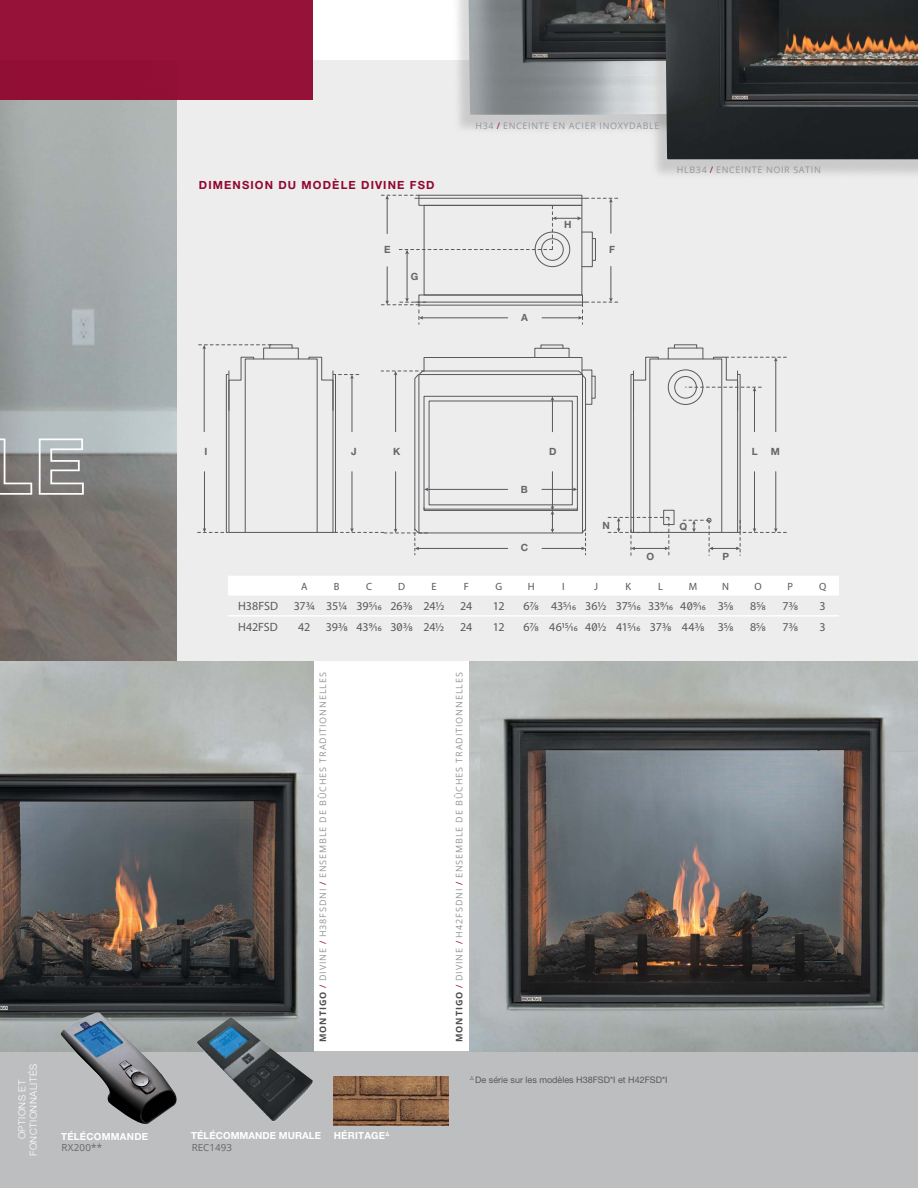
<style>
.page{position:relative;width:918px;height:1188px;background:#fff}
.page>*{position:absolute;margin:0;border:0;box-sizing:border-box;transform-origin:0 0}
.t1{font:78.75px "Helvetica Neue LT Pro Bd Ou";color:#fff}
.t2{font:12px "Myriad Pro";letter-spacing:.005em;color:#58595b}
.t3{font:700 11.25px "Helvetica Neue LT Pro";letter-spacing:.1em;color:#91062f}
.t4{font:10.5px "Myriad Pro";color:#58595b}
.t5{font:700 9.9px "Helvetica Neue LT Pro";color:#666}
.t6{font:300 9.75px/11.2px "Helvetica Neue LT Pro";letter-spacing:.05em;color:#fff;text-align:center}
.t7{font:700 9.75px "Helvetica Neue LT Pro";letter-spacing:.025em;color:#fff}
.t8{font:700 9.75px "Helvetica Neue LT Pro";letter-spacing:.005em;color:#fff}
.t9{font:9.75px "Open Sans";letter-spacing:.005em;color:#666}
.t10{font:9px "Open Sans";letter-spacing:.1em;color:#939598}
.t11{font:9px "Open Sans";letter-spacing:.07em;color:#939598}
.t12{font:9px "Helvetica Neue LT Pro";color:#58595b}
.s1{color:#91062f}
.s2{font-weight:700;color:#4d4d4f}
</style>
<div class="page">
<div style="left:61px;top:61px;width:857px;height:600px;background:#ededee"></div>
<img style="left:0;top:100px;width:177px;height:561px">
<div style="left:0;top:1051px;width:918px;height:137px;background:#bcbec0"></div>
<img style="left:0;top:661px;width:313px;height:390px">
<img style="left:469px;top:661px;width:449px;height:390px">
<div style="left:449px;top:0;width:382px;height:136px;background:#000;opacity:.15"></div>
<img style="left:469px;top:0;width:178px;height:115px">
<div style="left:647px;top:0;width:271px;height:180px;background:#000;opacity:.15"></div>
<img style="left:665px;top:0;width:253px;height:159px">
<div style="left:0;top:0;width:313px;height:100px;background:#961239"></div>
<img style="left:61px;top:1013px;width:116px;height:111px">
<div style="left:534px;top:348px;width:36px;height:10px;border:1px solid #58595b"></div>
<div style="left:540px;top:345px;width:23px;height:4px;border:1px solid #58595b"></div>
<div style="left:591px;top:376px;width:5px;height:23px;border:1px solid #58595b"></div>
<div style="left:263px;top:348px;width:36px;height:11px;border:1px solid #58595b"></div>
<div style="left:269px;top:344px;width:24px;height:5px;border:1px solid #58595b"></div>
<div style="left:674px;top:344px;width:23px;height:5px;border:1px solid #58595b"></div>
<div style="left:424px;top:205px;width:158px;height:90px;border:1px solid #58595b"></div>
<div style="left:582px;top:232px;width:11px;height:35px;border:1px solid #58595b"></div>
<div style="left:592px;top:238px;width:4px;height:23px;border:1px solid #58595b"></div>
<div style="left:535px;top:232px;width:35px;height:35px;border:1px solid #58595b;border-radius:50%"></div>
<div style="left:541px;top:238px;width:23px;height:23px;border:1px solid #58595b;border-radius:50%"></div>
<div style="left:418px;top:295px;width:165px;height:11px;border:1px solid #58595b"></div>
<hr style="left:415px;top:302px;width:171px;height:1px;background:#58595b">
<hr style="left:204px;top:348px;width:1px;height:84px;background:#58595b">
<svg style="left:198px;top:345px;width:73px;height:4px"></svg>
<svg style="left:608px;top:356px;width:178px;height:199px"></svg>
<hr style="left:407px;top:253px;width:1px;height:46px;background:#58595b">
<hr style="left:387px;top:267px;width:1px;height:35px;background:#58595b">
<svg style="left:381px;top:195px;width:237px;height:59px"></svg>
<hr style="left:611px;top:266px;width:1px;height:33px;background:#58595b">
<hr style="left:542px;top:318px;width:38px;height:1px;background:#58595b">
<svg style="left:578px;top:298px;width:40px;height:26px"></svg>
<hr style="left:422px;top:318px;width:86px;height:1px;background:#58595b">
<svg style="left:381px;top:298px;width:45px;height:26px"></svg>
<svg style="left:197px;top:356px;width:396px;height:199px"></svg>
<img style="left:197px;top:1017px;width:116px;height:105px">
<img style="left:333px;top:1076px;width:116px;height:50px">
<div style="left:228px;top:576px;width:611px;height:19px;background:#fff"></div>
<hr style="left:228px;top:615px;width:60px;height:2px;background:#fff">
<hr style="left:288px;top:615px;width:33px;height:2px;background:#fff">
<hr style="left:321px;top:615px;width:32px;height:2px;background:#fff">
<hr style="left:353px;top:615px;width:32px;height:2px;background:#fff">
<hr style="left:385px;top:615px;width:33px;height:2px;background:#fff">
<hr style="left:418px;top:615px;width:32px;height:2px;background:#fff">
<hr style="left:450px;top:615px;width:33px;height:2px;background:#fff">
<hr style="left:483px;top:615px;width:32px;height:2px;background:#fff">
<hr style="left:515px;top:615px;width:32px;height:2px;background:#fff">
<hr style="left:547px;top:615px;width:33px;height:2px;background:#fff">
<hr style="left:580px;top:615px;width:32px;height:2px;background:#fff">
<hr style="left:612px;top:615px;width:33px;height:2px;background:#fff">
<hr style="left:645px;top:615px;width:32px;height:2px;background:#fff">
<hr style="left:677px;top:615px;width:32px;height:2px;background:#fff">
<hr style="left:709px;top:615px;width:33px;height:2px;background:#fff">
<hr style="left:742px;top:615px;width:32px;height:2px;background:#fff">
<hr style="left:774px;top:615px;width:33px;height:2px;background:#fff">
<hr style="left:807px;top:615px;width:32px;height:2px;background:#fff">
<p class="t3" style="left:199px;top:178px;width:237px">DIMENSION DU MODÈLE DIVINE FSD</p>
<p class="t5" style="left:384px;top:243px;width:8px">E</p>
<p class="t5" style="left:411px;top:270px;width:9px">G</p>
<p class="t11" style="left:476px;top:119px;width:185px">H34 <span class="s1">/</span> ENCEINTE EN ACIER INOXYDABLE</p>
<p class="t11" style="left:677px;top:163px;width:145px">HLB34 <span class="s1">/</span> ENCEINTE NOIR SATIN</p>
<p class="t5" style="left:564px;top:219px;width:9px">H</p>
<p class="t5" style="left:609px;top:243px;width:7px">F</p>
<p class="t5" style="left:521px;top:311px;width:8px">A</p>
<h1 class="t1" style="left:-13px;top:417px;width:99px">LE</h1>
<p class="t6" style="left:16px;top:1156px;width:94px;rotate:-90deg">OPTIONS ET<br>FONCTIONNALITÉS</p>
<p class="t7" style="left:61px;top:1130px;width:88px">TÉLÉCOMMANDE</p>
<p class="t9" style="left:62px;top:1141px;width:42px">RX200**</p>
<p class="t5" style="left:204px;top:446px;width:4px">I</p>
<p class="t5" style="left:351px;top:446px;width:7px">J</p>
<p class="t5" style="left:393px;top:446px;width:9px">K</p>
<p class="t5" style="left:549px;top:446px;width:9px">D</p>
<p class="t5" style="left:752px;top:446px;width:7px">L</p>
<p class="t5" style="left:771px;top:446px;width:11px">M</p>
<p class="t5" style="left:521px;top:483px;width:9px">B</p>
<p class="t5" style="left:521px;top:542px;width:9px">C</p>
<p class="t5" style="left:602px;top:519px;width:9px">N</p>
<p class="t5" style="left:647px;top:550px;width:9px">O</p>
<p class="t5" style="left:679px;top:520px;width:9px">Q</p>
<p class="t5" style="left:722px;top:550px;width:8px">P</p>
<p class="t4" style="left:301px;top:580px;width:8px">A</p>
<p class="t4" style="left:334px;top:580px;width:7px">B</p>
<p class="t4" style="left:366px;top:580px;width:8px">C</p>
<p class="t4" style="left:398px;top:580px;width:8px">D</p>
<p class="t4" style="left:431px;top:580px;width:7px">E</p>
<p class="t4" style="left:464px;top:580px;width:7px">F</p>
<p class="t4" style="left:495px;top:580px;width:8px">G</p>
<p class="t4" style="left:528px;top:580px;width:8px">H</p>
<p class="t4" style="left:562px;top:580px;width:4px">I</p>
<p class="t4" style="left:594px;top:580px;width:5px">J</p>
<p class="t4" style="left:626px;top:580px;width:7px">K</p>
<p class="t4" style="left:658px;top:580px;width:6px">L</p>
<p class="t4" style="left:689px;top:580px;width:10px">M</p>
<p class="t4" style="left:722px;top:580px;width:8px">N</p>
<p class="t4" style="left:754px;top:580px;width:9px">O</p>
<p class="t4" style="left:788px;top:580px;width:7px">P</p>
<p class="t4" style="left:819px;top:580px;width:9px">Q</p>
<p class="t2" style="left:238px;top:598px;width:41px">H38FSD</p>
<p class="t2" style="left:294px;top:598px;width:152px">373/4 351/4 395/16 263/8 241/2</p>
<p class="t2" style="left:460px;top:598px;width:14px">24</p>
<p class="t2" style="left:493px;top:598px;width:13px">12</p>
<p class="t2" style="left:523px;top:598px;width:211px">67/8 435/16 361/2 375/16 339/16 409/16 35/8</p>
<p class="t2" style="left:750px;top:598px;width:17px">85/8</p>
<p class="t2" style="left:782px;top:598px;width:17px">73/8</p>
<p class="t2" style="left:820px;top:598px;width:8px">3</p>
<p class="t2" style="left:238px;top:619px;width:41px">H42FSD</p>
<p class="t2" style="left:298px;top:620px;width:14px">42</p>
<p class="t2" style="left:326px;top:620px;width:120px">393/8 439/16 303/8 241/2</p>
<p class="t2" style="left:460px;top:620px;width:14px">24</p>
<p class="t2" style="left:493px;top:620px;width:13px">12</p>
<p class="t2" style="left:523px;top:620px;width:211px">67/8 4615/16 401/2 415/16 373/8 443/8 35/8</p>
<p class="t2" style="left:750px;top:620px;width:17px">85/8</p>
<p class="t2" style="left:782px;top:620px;width:17px">73/8</p>
<p class="t2" style="left:820px;top:620px;width:8px">3</p>
<p class="t10" style="left:317px;top:1042px;width:371px;rotate:-90deg"><span class="s2">MONTIGO</span> <span class="s1">/</span> DIVINE <span class="s1">/</span> H38FSDNI <span class="s1">/</span> ENSEMBLE DE BÛCHES TRADITIONNELLES</p>
<p class="t10" style="left:453px;top:1042px;width:371px;rotate:-90deg"><span class="s2">MONTIGO</span> <span class="s1">/</span> DIVINE <span class="s1">/</span> H42FSDNI <span class="s1">/</span> ENSEMBLE DE BÛCHES TRADITIONNELLES</p>
<p class="t8" style="left:191px;top:1130px;width:131px">TÉLÉCOMMANDE MURALE</p>
<p class="t9" style="left:192px;top:1140px;width:42px">REC1493</p>
<p class="t7" style="left:334px;top:1130px;width:57px">HÉRITAGE<sup>Δ</sup></p>
<p class="t12" style="left:470px;top:1074px;width:199px"><sup>Δ</sup> De série sur les modèles H38FSD*I et H42FSD*I</p>
</div>
